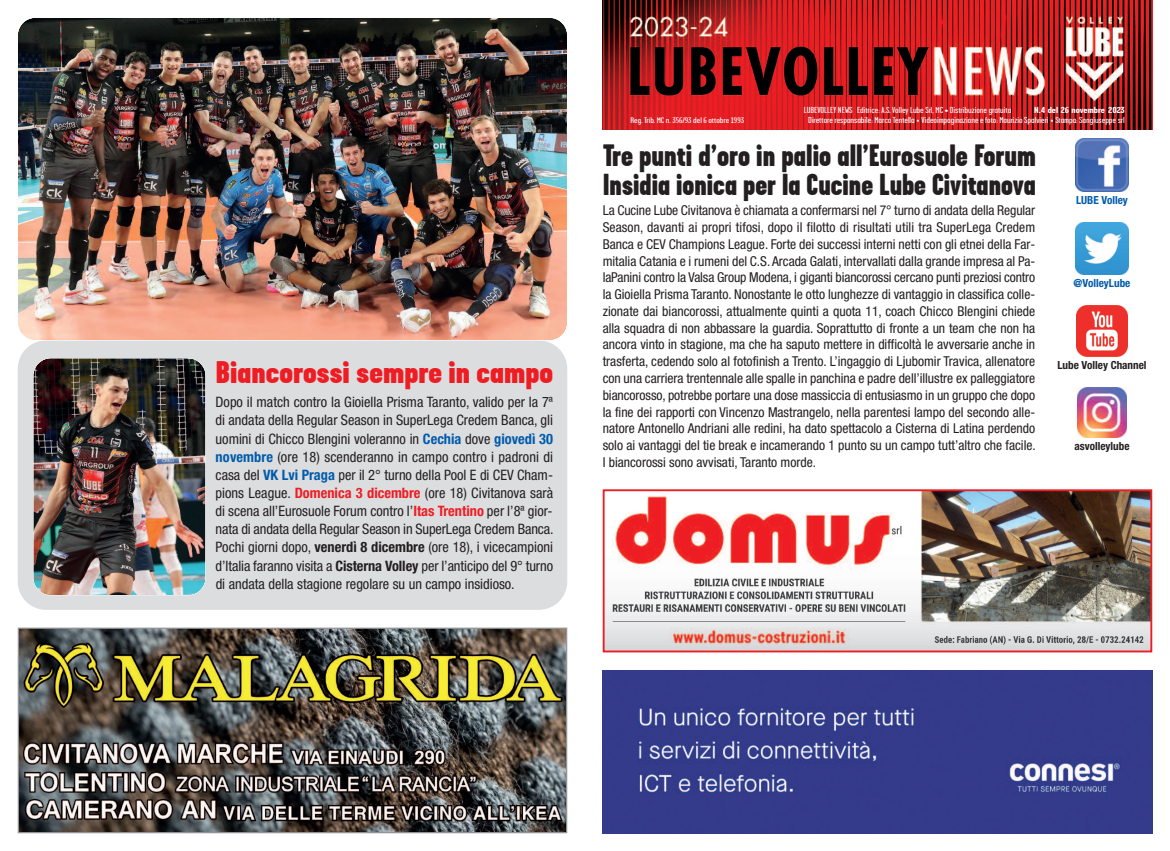
<style>
.page{position:relative;width:1170px;height:851px;background:#fff}
.page>*{position:absolute;margin:0;border:0;box-sizing:border-box;transform-origin:0 0}
.t1{font:900 31.25px "Garage Gothic";color:#ee1d23;scale:1.12 1}
.t2{font:900 30.88px "Garage Gothic";color:#231f20}
.t3{font:900 30.38px "Garage Gothic";color:#231f20}
.t4{font:condensed 14.38px/18.1px "Helvetica Neue";color:#231f20;text-align:justify}
.t5{font:condensed 13.62px/16.8px "Helvetica Neue";color:#231f20;text-align:justify}
.t6{font:700 condensed 11.12px "Helvetica Neue";color:#231f20}
.t7{font:700 condensed 11.12px "Helvetica Neue";color:#015bab}
.t8{font:8.75px "Garage Gothic";color:#fff;scale:1.4 1}
.t9{font:700 8.75px "Garage Gothic";color:#fff;scale:1.4 1}
.t10{font:8.12px "Garage Gothic";color:#fff;scale:1.5 1}
.s1{font-weight:700;color:#015bab}
.s2{font-weight:700;color:#ee1d23}
.s3{font-weight:700}
</style>
<div class="page">
<div style="left:18px;top:340px;width:549px;height:269px;background:#dcdddf;border-radius:28px"></div>
<img style="left:602px;top:0;width:550px;height:129px">
<img style="left:605px;top:492px;width:544px;height:157px">
<div style="left:602px;top:489px;width:550px;height:163px;border:2px solid #ee1d23"></div>
<img style="left:602px;top:670px;width:550px;height:163px">
<img style="left:1075px;top:139px;width:53px;height:52px">
<img style="left:1075px;top:222px;width:53px;height:52px">
<img style="left:1076px;top:305px;width:51px;height:51px">
<img style="left:1077px;top:388px;width:49px;height:49px">
<img style="left:20px;top:629px;width:545px;height:202px">
<div style="left:18px;top:627px;width:549px;height:206px;border:1px solid #939598"></div>
<img style="left:33px;top:358px;width:173px;height:237px;border-radius:18px">
<img style="left:18px;top:18px;width:549px;height:322px;border-radius:18px">
<h1 class="t1" style="left:216px;top:354px;width:303px">Biancorossi sempre in campo</h1>
<p class="t4" style="left:216px;top:394px;width:339px">Dopo il match contro la Gioiella Prisma Taranto, valido per la 7ª di andata della Regular Season in SuperLega Credem Banca, gli uomini di Chicco Blengini voleranno in <span class="s1">Cechia</span> dove <span class="s1">giovedì 30 novembre</span> (ore 18) scenderanno in campo contro i padroni di casa del <span class="s1">VK Lvi Praga</span> per il 2° turno della Pool E di CEV Cham&shy;pions League. <span class="s2">Domenica 3 dicembre</span> (ore 18) Civitanova sarà di scena all’Eurosuole Forum contro l’<span class="s2">Itas Trentino</span> per l’8ª gior&shy;nata di andata della Regular Season in SuperLega Credem Banca.<br>Pochi giorni dopo, <span class="s3">venerdì 8 dicembre</span> (ore 18), i vicecampioni d’Italia faranno visita a <span class="s3">Cisterna Volley</span> per l’anticipo del 9° turno di andata della stagione regolare su un campo insidioso.</p>
<p class="t8" style="left:803px;top:104px;width:149px">LUBEVOLLEYNEWS Editrice:A.S.VolleyLubeSrl,MC•Distribuzionegratuita</p>
<p class="t9" style="left:1034px;top:104px;width:66px">N.4 del 26 novembre 2023</p>
<p class="t8" style="left:808px;top:115px;width:227px">Direttoreresponsabile:MarcoTentella • Videoimpaginazioneefoto:MaurizioSpalvieri • Stampa:Sangiuseppesrl</p>
<h2 class="t2" style="left:602px;top:138px;width:435px">Tre punti d’oro in palio all’Eurosuole Forum</h2>
<h3 class="t3" style="left:602px;top:166px;width:434px">Insidia ionica per la Cucine Lube Civitanova</h3>
<p class="t10" style="left:630px;top:115px;width:77px">Reg. Trib.MCn.356/93del6ottobre1993</p>
<p class="t7" style="left:1076px;top:195px;width:53px">LUBE Volley</p>
<p class="t5" style="left:602px;top:203px;width:434px">La Cucine Lube Civitanova è chiamata a confermarsi nel 7° turno di andata della Regular Season, davanti ai propri tifosi, dopo il filotto di risultati utili tra SuperLega Credem Banca e CEV Champions League. Forte dei successi interni netti con gli etnei della Far&shy;mitalia Catania e i rumeni del C.S. Arcada Galati, intervallati dalla grande impresa al Pa&shy;laPanini contro la Valsa Group Modena, i giganti biancorossi cercano punti preziosi contro la Gioiella Prisma Taranto. Nonostante le otto lunghezze di vantaggio in classifica colle&shy;zionate dai biancorossi, attualmente quinti a quota 11, coach Chicco Blengini chiede alla squadra di non abbassare la guardia. Soprattutto di fronte a un team che non ha ancora vinto in stagione, ma che ha saputo mettere in difficoltà le avversarie anche in trasferta, cedendo solo al fotofinish a Trento. L’ingaggio di Ljubomir Travica, allenatore con una carriera trentennale alle spalle in panchina e padre dell’illustre ex palleggiatore biancorosso, potrebbe portare una dose massiccia di entusiasmo in un gruppo che dopo la fine dei rapporti con Vincenzo Mastrangelo, nella parentesi lampo del secondo alle&shy;natore Antonello Andriani alle redini, ha dato spettacolo a Cisterna di Latina perdendo solo ai vantaggi del tie break e incamerando 1 punto su un campo tutt’altro che facile.<br>I biancorossi sono avvisati, Taranto morde.</p>
<p class="t7" style="left:1073px;top:278px;width:58px">@VolleyLube</p>
<p class="t6" style="left:1057px;top:361px;width:91px">Lube Volley Channel</p>
<p class="t6" style="left:1074px;top:442px;width:57px">asvolleylube</p>
</div>
